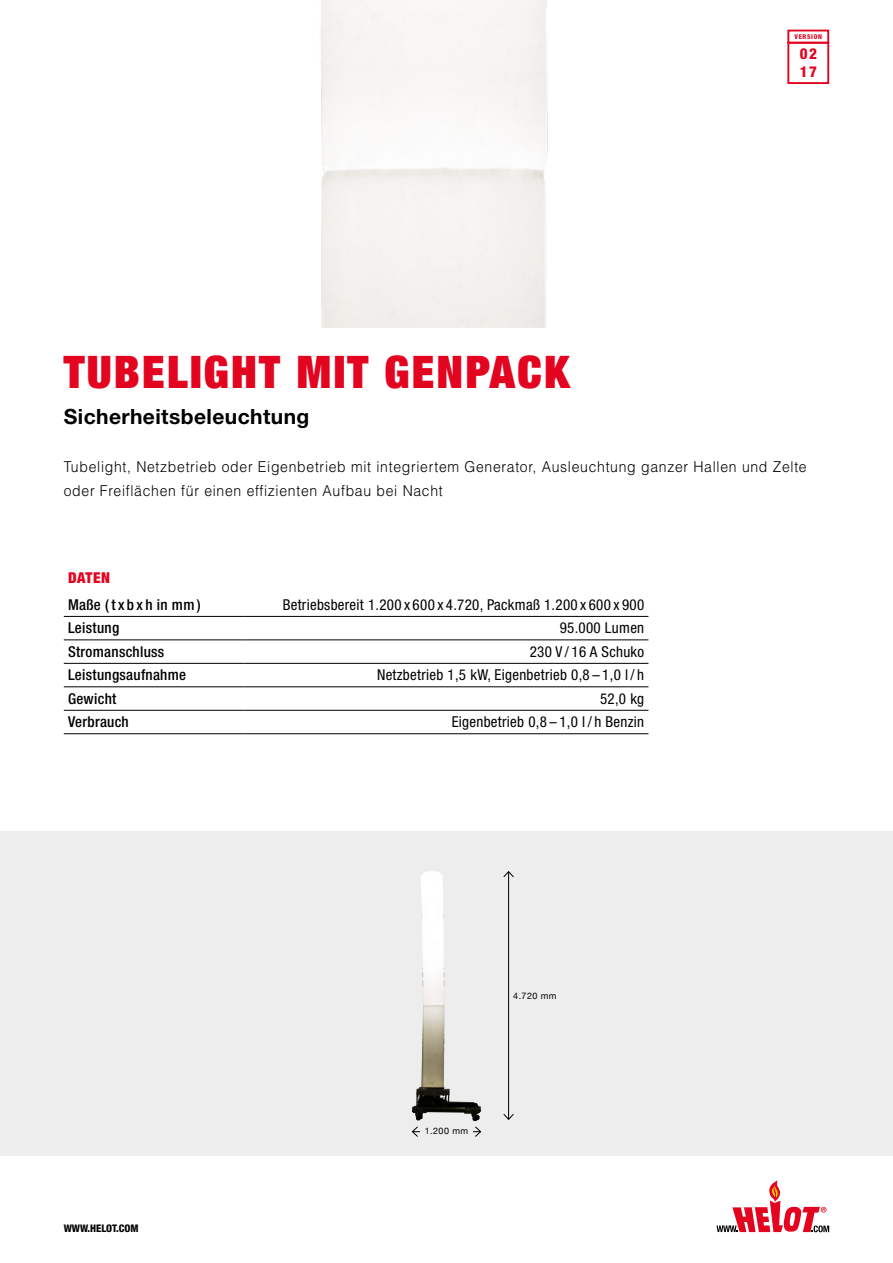
<style>
.page{position:relative;width:893px;height:1263px;background:#fff}
.page>*{position:absolute;margin:0;border:0;box-sizing:border-box;transform-origin:0 0}
.t1{font:900 condensed 45px "Helvetica Neue LT Std";letter-spacing:.05em;color:#e30520}
.t2{font:700 21px "Helvetica Neue LT Std";letter-spacing:.02em;color:#000}
.t3{font:800 condensed 15.15px/18px "Helvetica Neue LT Std";color:#e30520}
.t4{font:condensed 15px "Helvetica Neue LT Std";letter-spacing:.02em;color:#000}
.t5{font:300 15px/24px "Helvetica LT Std";letter-spacing:.05em;color:#000;scale:.93 1}
.t6{font:500 condensed 15px "Helvetica Neue LT Std";letter-spacing:.02em;color:#000}
.t7{font:900 condensed 15px "Helvetica Neue LT Std";letter-spacing:.04em;color:#e30520}
.t8{font:800 condensed 10.5px "Helvetica Neue LT Std";color:#000}
.t9{font:9px "Helvetica Neue";letter-spacing:.05em;color:#000}
.t10{font:800 condensed 6.6px "Helvetica Neue LT Std";letter-spacing:.1em;color:#e30520}
</style>
<div class="page">
<div style="left:0;top:832px;width:893px;height:324px;background:#ededed"></div>
<img style="left:412px;top:871px;width:69px;height:250px">
<hr style="left:412px;top:1131px;width:69px;height:1px;background:#000">
<svg style="left:411px;top:1126px;width:8px;height:11px"></svg>
<svg style="left:474px;top:1126px;width:8px;height:11px"></svg>
<hr style="left:508px;top:872px;width:1px;height:247px;background:#000">
<svg style="left:503px;top:1113px;width:11px;height:7px"></svg>
<svg style="left:503px;top:871px;width:11px;height:7px"></svg>
<div style="left:420px;top:1128px;width:53px;height:7px;background:#ededed"></div>
<hr style="left:64px;top:616px;width:180px;height:1px;background:#000">
<hr style="left:244px;top:616px;width:404px;height:1px;background:#000">
<hr style="left:64px;top:640px;width:180px;height:1px;background:#000">
<hr style="left:244px;top:640px;width:404px;height:1px;background:#000">
<hr style="left:64px;top:663px;width:180px;height:1px;background:#000">
<hr style="left:244px;top:663px;width:404px;height:1px;background:#000">
<hr style="left:64px;top:686px;width:180px;height:1px;background:#000">
<hr style="left:244px;top:686px;width:404px;height:1px;background:#000">
<hr style="left:64px;top:710px;width:180px;height:1px;background:#000">
<hr style="left:244px;top:710px;width:404px;height:1px;background:#000">
<hr style="left:64px;top:733px;width:180px;height:1px;background:#000">
<hr style="left:244px;top:733px;width:404px;height:1px;background:#000">
<svg style="left:716px;top:1180px;width:113px;height:53px"></svg>
<div style="left:787px;top:30px;width:42px;height:14px;border:2px solid #e30520"></div>
<div style="left:787px;top:42px;width:42px;height:42px;border:2px solid #e30520"></div>
<h1 class="t1" style="left:64px;top:343px;width:508px">TUBELIGHT MIT GENPACK</h1>
<h2 class="t2" style="left:64px;top:403px;width:247px">Sicherheitsbeleuchtung</h2>
<p class="t10" style="left:794px;top:33px;width:29px">VERSION</p>
<p class="t3" style="left:800px;top:45px;width:19px">02<br>17</p>
<p class="t5" style="left:64px;top:454px;width:800px">Tubelight, Netzbetrieb oder Eigenbetrieb mit integriertem Generator, Ausleuchtung ganzer Hallen und Zelte oder Freiflächen für einen effizienten Aufbau bei Nacht</p>
<p class="t7" style="left:68px;top:568px;width:44px">DATEN</p>
<p class="t6" style="left:68px;top:596px;width:134px">Maße (txbxh in mm)</p>
<p class="t4" style="left:283px;top:596px;width:363px">Betriebsbereit 1.200 x 600 x 4.720, Packmaß 1.200 x 600 x 900</p>
<p class="t6" style="left:68px;top:619px;width:53px">Leistung</p>
<p class="t4" style="left:560px;top:619px;width:86px">95.000 Lumen</p>
<p class="t6" style="left:68px;top:643px;width:98px">Stromanschluss</p>
<p class="t4" style="left:530px;top:643px;width:116px">230 V / 16 A Schuko</p>
<p class="t6" style="left:68px;top:666px;width:120px">Leistungsaufnahme</p>
<p class="t4" style="left:377px;top:666px;width:269px">Netzbetrieb 1,5 kW, Eigenbetrieb 0,8 – 1,0 l / h</p>
<p class="t6" style="left:68px;top:690px;width:50px">Gewicht</p>
<p class="t4" style="left:600px;top:690px;width:46px">52,0 kg</p>
<p class="t6" style="left:68px;top:713px;width:62px">Verbrauch</p>
<p class="t4" style="left:452px;top:713px;width:194px">Eigenbetrieb 0,8 – 1,0 l / h Benzin</p>
<p class="t8" style="left:64px;top:1222px;width:76px">WWW.HELOT.COM</p>
<p class="t9" style="left:513px;top:989px;width:45px">4.720 mm</p>
<p class="t9" style="left:425px;top:1125px;width:45px">1.200 mm</p>
</div>
